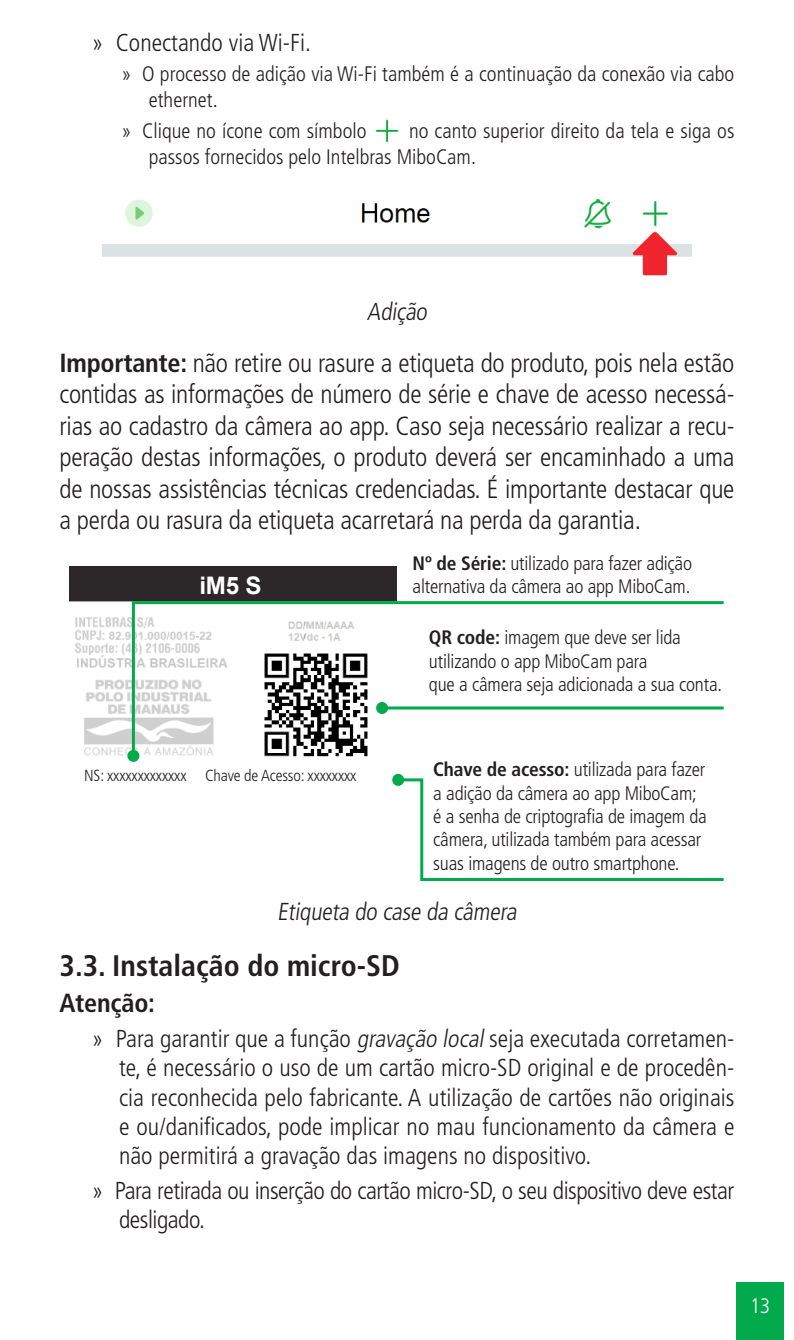
<style>
.page{position:relative;width:794px;height:1340px;background:#fff}
.page>*{position:absolute;margin:0;border:0;box-sizing:border-box;transform-origin:0 0}
.t1{font:700 condensed 29.75px "Frutiger LT Std";color:#231f20}
._0__Corpo_de_texto{font:300 condensed 26.25px/31.5px "Frutiger LT Std";letter-spacing:-.01em;color:#231f20;text-align:justify}
._0__Corpo_de_texto-2{font:700 condensed 26.25px "Frutiger LT Std";letter-spacing:-.01em;color:#231f20}
._7__Legenda{font:300 condensed 24.5px/29.4px "Frutiger LT Std";letter-spacing:-.02em;color:#231f20;text-align:justify}
._7__Legenda-2{font:300 condensed 24.5px "Frutiger LT Std";color:#231f20}
.t2{font:700 24.15px "Arial";color:#fff}
.t3{font:300 condensed 21px/25.2px "Frutiger LT Std";color:#231f20}
.t4{font:300 condensed 21px "Frutiger LT Std";color:#fff}
.t5{font:300 condensed 19.6px/23.4px "Frutiger LT Std";letter-spacing:-.01em;color:#231f20}
.t6{font:300 condensed 16.1px "Frutiger LT Std";letter-spacing:-.01em;color:#231f20}
.s1{font-weight:700}
.s2{font-style:italic}
</style>
<div class="page">
<div style="left:736px;top:1282px;width:48px;height:57px;background:#03aa4b"></div>
<img style="left:375px;top:119px;width:24px;height:23px">
<img style="left:102px;top:199px;width:589px;height:77px">
<img style="left:70px;top:566px;width:326px;height:196px">
<svg style="left:130px;top:599px;width:594px;height:160px"></svg>
<div style="left:127px;top:750px;width:12px;height:12px;background:#03aa4b;border-radius:50%"></div>
<hr style="left:382px;top:706px;width:341px;height:3px;background:#03aa4b">
<div style="left:376px;top:702px;width:12px;height:12px;background:#03aa4b;border-radius:50%"></div>
<svg style="left:395px;top:777px;width:329px;height:104px"></svg>
<div style="left:392px;top:774px;width:12px;height:12px;background:#03aa4b;border-radius:50%"></div>
<div style="left:197px;top:569px;width:101px;height:29px;background:#2c2728"></div>
<p class="_7__Legenda-2" style="left:92px;top:29px;width:221px">» Conectando via Wi-Fi.</p>
<p class="t3" style="left:149px;top:62px;width:587px;text-indent:-27px">» O processo de adição via Wi-Fi também é a continuação da conexão via cabo ethernet.</p>
<p class="t3" style="left:122px;top:119px;width:246px">» Clique no ícone com símbolo</p>
<p class="t3" style="left:149px;top:119px;width:587px;text-indent:260px">no canto superior direito da tela e siga os passos fornecidos pelo Intelbras MiboCam.</p>
<p class="_7__Legenda" style="left:367px;top:297px;width:66px">Adição</p>
<p class="_0__Corpo_de_texto" style="left:60px;top:347px;width:676px"><span class="s1">Importante:</span> não retire ou rasure a etiqueta do produto, pois nela estão contidas as informações de número de série e chave de acesso necessá&shy;rias ao cadastro da câmera ao app. Caso seja necessário realizar a recu&shy;peração destas informações, o produto deverá ser encaminhado a uma de nossas assistências técnicas credenciadas. É importante destacar que a perda ou rasura da etiqueta acarretará na perda da garantia.</p>
<p class="t2" style="left:199px;top:568px;width:64px">iM5 S</p>
<p class="t5" style="left:412px;top:551px;width:281px"><span class="s1">Nº de Série:</span> utilizado para fazer adição alternativa da câmera ao app MiboCam.</p>
<p class="t5" style="left:429px;top:626px;width:295px"><span class="s1">QR code:</span> imagem que deve ser lida utilizando o app MiboCam para<br>que a câmera seja adicionada a sua conta.</p>
<p class="t6" style="left:84px;top:766px;width:274px">NS: xxxxxxxxxxxxx Chave de Acesso: xxxxxxxx</p>
<p class="t5" style="left:433px;top:758px;width:275px"><span class="s1">Chave de acesso:</span> utilizada para fazer a adição da câmera ao app MiboCam; é a senha de criptografia de imagem da câmera, utilizada também para acessar suas imagens de outro smartphone.</p>
<p class="_7__Legenda" style="left:277px;top:897px;width:245px">Etiqueta do case da câmera</p>
<p class="t1" style="left:60px;top:947px;width:342px">3.3. Instalação do micro-SD</p>
<p class="_0__Corpo_de_texto-2" style="left:60px;top:987px;width:97px">Atenção:</p>
<p class="_7__Legenda" style="left:119px;top:1023px;width:617px;text-indent:-27px">» Para garantir que a função <span class="s2">gravação local</span>seja executada corretamen&shy;te, é necessário o uso de um cartão micro-SD original e de procedên&shy;cia reconhecida pelo fabricante. A utilização de cartões não originais e ou/danificados, pode implicar no mau funcionamento da câmera e não permitirá a gravação das imagens no dispositivo.</p>
<p class="_7__Legenda" style="left:119px;top:1175px;width:617px;text-indent:-27px">» Para retirada ou inserção do cartão micro-SD, o seu dispositivo deve estar desligado.</p>
<p class="t4" style="left:750px;top:1293px;width:22px">13</p>
</div>
